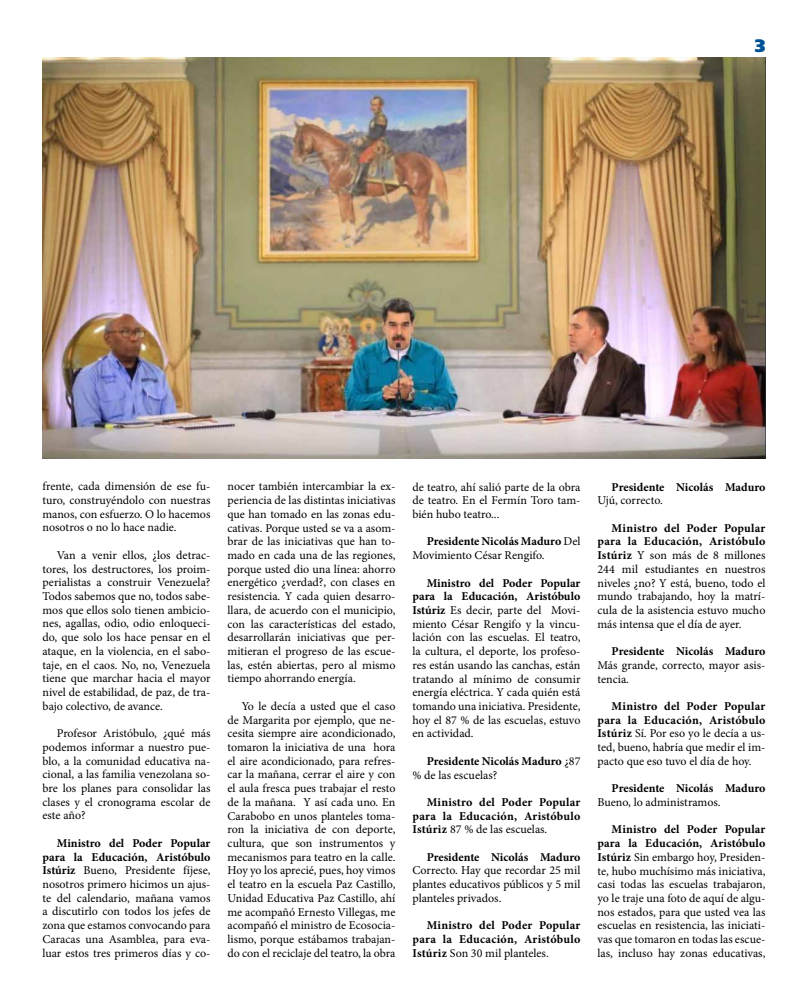
<style>
.page{position:relative;width:808px;height:1007px;background:#fff}
.page>*{position:absolute;margin:0;border:0;box-sizing:border-box;transform-origin:0 0}
.t1{font:900 18px "Frutiger LT Std";color:#005297}
.t2{font:12px/13.7px "Minion Pro";color:#000;text-align:justify}
.t3{font:700 12px/13.7px "Minion Pro";letter-spacing:.005em;color:#000;text-align:justify}
.s1{font-weight:700}
.s2{font-weight:400}
</style>
<div class="page">
<hr style="left:43px;top:57px;width:722px;height:1px;background:#005297">
<img style="left:43px;top:58px;width:722px;height:400px">
<h1 class="t1" style="left:755px;top:35px;width:12px">3</h1>
<p class="t2" style="left:43px;top:479px;width:169px">frente, cada dimensión de ese fu&shy;turo, construyéndolo con nuestras manos, con esfuerzo. O lo hacemos nosotros o no lo hace nadie.</p>
<p class="t2" style="left:43px;top:548px;width:169px;text-indent:14px">Van a venir ellos, ¿los detrac&shy;tores, los destructores, los proim&shy;perialistas a construir Venezuela?<br>Todos sabemos que no, todos sabe&shy;mos que ellos solo tienen ambicio&shy;nes, agallas, odio, odio enloqueci&shy;do, que solo los hace pensar en el ataque, en la violencia, en el sabo&shy;taje, en el caos. No, no, Venezuela tiene que marchar hacia el mayor nivel de estabilidad, de paz, de tra&shy;bajo colectivo, de avance.</p>
<p class="t2" style="left:43px;top:726px;width:169px;text-indent:14px">Profesor Aristóbulo, ¿qué más podemos informar a nuestro pue&shy;blo, a la comunidad educativa na&shy;cional, a las familia venezolana so&shy;bre los planes para consolidar las clases y el cronograma escolar de este año?</p>
<p class="t2" style="left:43px;top:836px;width:169px;text-indent:14px"><span class="s1">Ministro del Poder Popular para la Educación, Aristóbulo Istúriz</span> Bueno, Presidente fíjese, nosotros primero hicimos un ajus&shy;te del calendario, mañana vamos a discutirlo con todos los jefes de zona que estamos convocando para Caracas una Asamblea, para eva&shy;luar estos tres primeros días y co-</p>
<p class="t2" style="left:227px;top:479px;width:169px">nocer también intercambiar la ex&shy;periencia de las distintas iniciativas que han tomado en las zonas edu&shy;cativas. Porque usted se va a asom&shy;brar de las iniciativas que han to&shy;mado en cada una de las regiones, porque usted dio una línea: ahorro energético ¿verdad?, con clases en resistencia. Y cada quien desarro&shy;llara, de acuerdo con el municipio, con las características del estado, desarrollarán iniciativas que per&shy;mitieran el progreso de las escue&shy;las, estén abiertas, pero al mismo tiempo ahorrando energía.</p>
<p class="t2" style="left:227px;top:699px;width:169px;text-indent:14px">Yo le decía a usted que el caso de Margarita por ejemplo, que ne&shy;cesita siempre aire acondicionado, tomaron la iniciativa de una hora el aire acondicionado, para refres&shy;car la mañana, cerrar el aire y con el aula fresca pues trabajar el resto de la mañana. Y así cada uno. En Carabobo en unos planteles toma&shy;ron la iniciativa de con deporte, cultura, que son instrumentos y mecanismos para teatro en la calle.<br>Hoy yo los aprecié, pues, hoy vimos el teatro en la escuela Paz Castillo, Unidad Educativa Paz Castillo, ahí me acompañó Ernesto Villegas, me acompañó el ministro de Ecosocia&shy;lismo, porque estábamos trabajan&shy;do con el reciclaje del teatro, la obra</p>
<p class="t2" style="left:412px;top:480px;width:169px">de teatro, ahí salió parte de la obra de teatro. En el Fermín Toro tam&shy;bién hubo teatro...</p>
<p class="t2" style="left:412px;top:534px;width:169px;text-indent:14px"><span class="s1">Presidente Nicolás Maduro</span> Del<br>Movimiento César Rengifo.</p>
<p class="t2" style="left:412px;top:576px;width:169px;text-indent:14px"><span class="s1">Ministro del Poder Popular para la Educación, Aristóbulo Istúriz</span> Es decir, parte del Movi&shy;miento César Rengifo y la vincu&shy;lación con las escuelas. El teatro, la cultura, el deporte, los profeso&shy;res están usando las canchas, están tratando al mínimo de consumir energía eléctrica. Y cada quién está tomando una iniciativa. Presidente, hoy el 87 % de las escuelas, estuvo en actividad.</p>
<p class="t3" style="left:412px;top:753px;width:169px;text-indent:14px">Presidente Nicolás Maduro <span class="s2">¿87 % de las escuelas?</span></p>
<p class="t3" style="left:412px;top:795px;width:169px;text-indent:14px">Ministro del Poder Popular para la Educación, Aristóbulo Istúriz <span class="s2">87 % de las escuelas.</span></p>
<p class="t3" style="left:427px;top:849px;width:155px">Presidente Nicolás Maduro</p>
<p class="t2" style="left:412px;top:863px;width:169px">Correcto. Hay que recordar 25 mil plantes educativos públicos y 5 mil planteles privados.</p>
<p class="t3" style="left:412px;top:918px;width:169px;text-indent:14px">Ministro del Poder Popular para la Educación, Aristóbulo Istúriz <span class="s2">Son 30 mil planteles.</span></p>
<p class="t3" style="left:612px;top:479px;width:155px">Presidente Nicolás Maduro</p>
<p class="t2" style="left:597px;top:493px;width:67px">Ujú, correcto.</p>
<p class="t2" style="left:597px;top:521px;width:169px;text-indent:14px"><span class="s1">Ministro del Poder Popular para la Educación, Aristóbulo Istúriz</span> Y son más de 8 millones 244 mil estudiantes en nuestros niveles ¿no? Y está, bueno, todo el mundo trabajando, hoy la matrí&shy;cula de la asistencia estuvo mucho más intensa que el día de ayer.</p>
<p class="t3" style="left:612px;top:644px;width:155px">Presidente Nicolás Maduro</p>
<p class="t2" style="left:597px;top:658px;width:169px">Más grande, correcto, mayor asis&shy;tencia.</p>
<p class="t2" style="left:597px;top:699px;width:169px;text-indent:14px"><span class="s1">Ministro del Poder Popular para la Educación, Aristóbulo Istúriz</span> Sí. Por eso yo le decía a us&shy;ted, bueno, habría que medir el im&shy;pacto que eso tuvo el día de hoy.</p>
<p class="t3" style="left:612px;top:781px;width:155px">Presidente Nicolás Maduro</p>
<p class="t2" style="left:597px;top:795px;width:125px">Bueno, lo administramos.</p>
<p class="t2" style="left:597px;top:822px;width:169px;text-indent:14px"><span class="s1">Ministro del Poder Popular para la Educación, Aristóbulo Istúriz</span> Sin embargo hoy, Presiden&shy;te, hubo muchísimo más iniciativa, casi todas las escuelas trabajaron, yo le traje una foto de aquí de algu&shy;nos estados, para que usted vea las escuelas en resistencia, las iniciati&shy;vas que tomaron en todas las escue&shy;las, incluso hay zonas educativas,</p>
</div>
